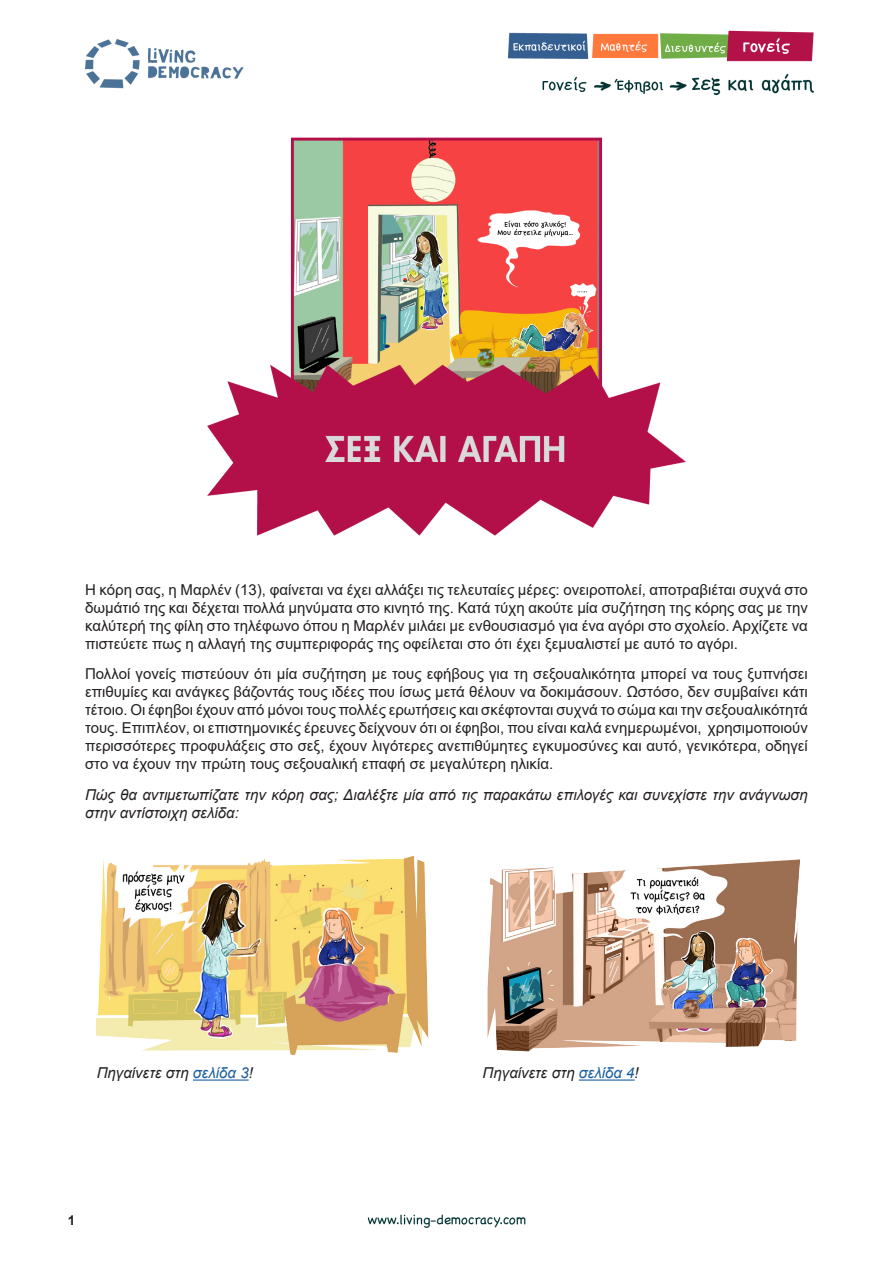
<style>
.page{position:relative;width:893px;height:1263px;background:#fff}
.page>*{position:absolute;margin:0;border:0;box-sizing:border-box;transform-origin:0 0}
.t1{font:15px/18px "Arial";color:#231f20;text-align:justify}
.t2{font:italic 15px/18px "Arial";color:#231f20}
.t3{font:700 13.5px "Arial";color:#231f20}
.s1{color:#175d9e}
</style>
<div class="page">
<img style="left:85px;top:30px;width:730px;height:1198px">
<img style="left:97px;top:856px;width:336px;height:202px">
<img style="left:483px;top:856px;width:318px;height:198px">
<hr style="left:193px;top:1079px;width:56px;height:1px;background:#175d9e">
<hr style="left:579px;top:1079px;width:56px;height:1px;background:#175d9e">
<p class="t1" style="left:85px;top:580px;width:724px">Η κόρη σας, η Μαρλέν (13), φαίνεται να έχει αλλάξει τις τελευταίες μέρες: ονειροπολεί, αποτραβιέται συχνά στο δωμάτιό της και δέχεται πολλά μηνύματα στο κινητό της. Κατά τύχη ακούτε μία συζήτηση της κόρης σας με την καλύτερή της φίλη στο τηλέφωνο όπου η Μαρλέν μιλάει με ενθουσιασμό για ένα αγόρι στο σχολείο. Αρχίζετε να πιστεύετε πως η αλλαγή της συμπεριφοράς της οφείλεται στο ότι έχει ξεμυαλιστεί με αυτό το αγόρι.</p>
<p class="t1" style="left:85px;top:665px;width:724px">Πολλοί γονείς πιστεύουν ότι μία συζήτηση με τους εφήβους για τη σεξουαλικότητα μπορεί να τους ξυπνήσει επιθυμίες και ανάγκες βάζοντάς τους ιδέες που ίσως μετά θέλουν να δοκιμάσουν. Ωστόσο, δεν συμβαίνει κάτι τέτοιο. Οι έφηβοι έχουν από μόνοι τους πολλές ερωτήσεις και σκέφτονται συχνά το σώμα και την σεξουαλικότητά τους. Επιπλέον, οι επιστημονικές έρευνες δείχνουν ότι οι έφηβοι, που είναι καλά ενημερωμένοι, χρησιμοποιούν περισσότερες προφυλάξεις στο σεξ, έχουν λιγότερες ανεπιθύμητες εγκυμοσύνες και αυτό, γενικότερα, οδηγεί στο να έχουν την πρώτη τους σεξουαλική επαφή σε μεγαλύτερη ηλικία.</p>
<p class="t2" style="left:85px;top:786px;width:724px">Πώς θα αντιμετωπίζατε την κόρη σας; Διαλέξτε μία από τις παρακάτω επιλογές και συνεχίστε την ανάγνωση στην αντίστοιχη σελίδα:</p>
<p class="t2" style="left:97px;top:1064px;width:158px">Πηγαίνετε στη <span class="s1">σελίδα 3</span>!</p>
<p class="t2" style="left:483px;top:1064px;width:158px">Πηγαίνετε στη <span class="s1">σελίδα 4</span>!</p>
<p class="t3" style="left:68px;top:1211px;width:9px">1</p>
</div>
